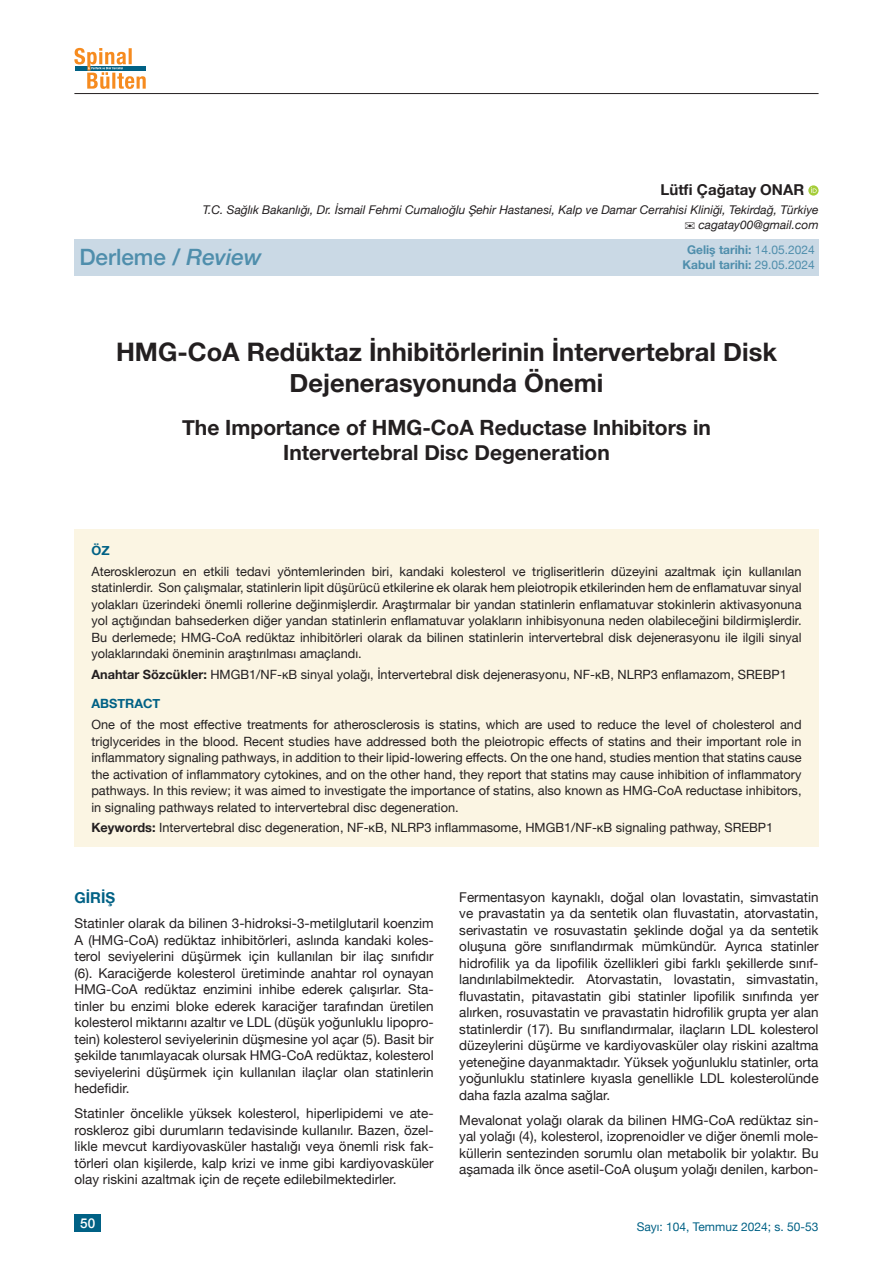
<style>
.page{position:relative;width:893px;height:1263px;background:#fff}
.page>*{position:absolute;margin:0;border:0;box-sizing:border-box;transform-origin:0 0}
.t1{font:700 25.5px/31.5px "Helvetica Neue";color:#231f20;text-align:center}
.t2{font:500 22.5px "Helvetica Neue";color:#4f8eac}
.t3{font:700 21px/25.5px "Helvetica Neue";color:#231f20;text-align:center}
.t4{font:700 15px "Helvetica Neue";color:#231f20}
.t5{font:700 15px "Helvetica Neue";color:#006185}
.t6{font:13.5px/16.5px "Helvetica Neue";color:#231f20;text-align:justify}
.t7{font:500 13.5px "Helvetica Neue";color:#fff}
.t8{font:12.75px/16.5px "Helvetica Neue";color:#231f20;text-align:justify}
.t9{font:700 12.75px "Helvetica Neue";color:#006185}
.t10{font:italic 12px/15px "Helvetica Neue";color:#231f20;text-align:right}
.t11{font:700 12px/15px "Helvetica Neue";color:#4f8eac;text-align:center}
.t12{font:12px "Helvetica Neue";color:#006185}
.s1{font-style:italic}
.s2{font-weight:400}
.s3{font-weight:700}
</style>
<div class="page">
<svg style="left:74px;top:48px;width:72px;height:41px"></svg>
<hr style="left:74px;top:93px;width:745px;height:1px;background:#231f20">
<div style="left:74px;top:1214px;width:27px;height:17px;background:#006185"></div>
<div style="left:74px;top:239px;width:745px;height:37px;background:#cad9e5"></div>
<div style="left:74px;top:529px;width:745px;height:317px;background:#fbf5e3"></div>
<svg style="left:808px;top:185px;width:11px;height:11px"></svg>
<svg style="left:811px;top:187px;width:6px;height:6px"></svg>
<p class="t4" style="left:660px;top:178px;width:145px">Lütfi Çağatay ONAR</p>
<p class="t10" style="left:203px;top:203px;width:617px">T.C. Sağlık Bakanlığı, Dr. İsmail Fehmi Cumalıoğlu Şehir Hastanesi, Kalp ve Damar Cerrahisi Kliniği, Tekirdağ, Türkiye cagatay00@gmail.com</p>
<h2 class="t2" style="left:79px;top:239px;width:184px">Derleme / <span class="s1">Review</span></h2>
<p class="t11" style="left:683px;top:242px;width:134px">Geliş tarihi: <span class="s2">14.05.2024<br></span>Kabul tarihi: <span class="s2">29.05.2024</span></p>
<h1 class="t1" style="left:116px;top:337px;width:662px">HMG-CoA Redüktaz İnhibitörlerinin İntervertebral Disk<br>Dejenerasyonunda Önemi</h1>
<h3 class="t3" style="left:182px;top:415px;width:530px">The Importance of HMG-CoA Reductase Inhibitors in<br>Intervertebral Disc Degeneration</h3>
<p class="t9" style="left:91px;top:541px;width:20px">ÖZ</p>
<p class="t8" style="left:91px;top:564px;width:712px">Aterosklerozun en etkili tedavi yöntemlerinden biri, kandaki kolesterol ve trigliseritlerin düzeyini azaltmak için kullanılan statinlerdir. Son çalışmalar, statinlerin lipit düşürücü etkilerine ek olarak hem pleiotropik etkilerinden hem de enflamatuvar sinyal yolakları üzerindeki önemli rollerine değinmişlerdir. Araştırmalar bir yandan statinlerin enflamatuvar stokinlerin aktivasyonuna yol açtığından bahsederken diğer yandan statinlerin enflamatuvar yolakların inhibisyonuna neden olabileceğini bildirmişlerdir.<br>Bu derlemede; HMG-CoA redüktaz inhibitörleri olarak da bilinen statinlerin intervertebral disk dejenerasyonu ile ilgili sinyal yolaklarındaki öneminin araştırılması amaçlandı.</p>
<p class="t8" style="left:91px;top:667px;width:697px"><span class="s3">Anahtar Sözcükler:</span> HMGB1/NF-κB sinyal yolağı, İntervertebral disk dejenerasyonu, NF-κB, NLRP3 enflamazom, SREBP1</p>
<p class="t9" style="left:91px;top:694px;width:70px">ABSTRACT</p>
<p class="t8" style="left:91px;top:717px;width:712px">One of the most effective treatments for atherosclerosis is statins, which are used to reduce the level of cholesterol and triglycerides in the blood. Recent studies have addressed both the pleiotropic effects of statins and their important role in inflammatory signaling pathways, in addition to their lipid-lowering effects. On the one hand, studies mention that statins cause the activation of inflammatory cytokines, and on the other hand, they report that statins may cause inhibition of inflammatory pathways. In this review; it was aimed to investigate the importance of statins, also known as HMG-CoA reductase inhibitors, in signaling pathways related to intervertebral disc degeneration.</p>
<p class="t8" style="left:91px;top:820px;width:683px"><span class="s3">Keywords:</span> Intervertebral disc degeneration, NF-κB, NLRP3 inflammasome, HMGB1/NF-κB signaling pathway, SREBP1</p>
<p class="t5" style="left:74px;top:886px;width:42px">GİRİŞ</p>
<p class="t6" style="left:74px;top:916px;width:361px">Statinler olarak da bilinen 3-hidroksi-3-metilglutaril koenzim A (HMG-CoA) redüktaz inhibitörleri, aslında kandaki koles&shy;terol seviyelerini düşürmek için kullanılan bir ilaç sınıfıdır (6). Karaciğerde kolesterol üretiminde anahtar rol oynayan HMG-CoA redüktaz enzimini inhibe ederek çalışırlar. Sta&shy;tinler bu enzimi bloke ederek karaciğer tarafından üretilen kolesterol miktarını azaltır ve LDL (düşük yoğunluklu lipopro&shy;tein) kolesterol seviyelerinin düşmesine yol açar (5). Basit bir şekilde tanımlayacak olursak HMG-CoA redüktaz, kolesterol seviyelerini düşürmek için kullanılan ilaçlar olan statinlerin hedefidir.</p>
<p class="t6" style="left:74px;top:1106px;width:361px">Statinler öncelikle yüksek kolesterol, hiperlipidemi ve ate&shy;roskleroz gibi durumların tedavisinde kullanılır. Bazen, özel&shy;likle mevcut kardiyovasküler hastalığı veya önemli risk fak&shy;törleri olan kişilerde, kalp krizi ve inme gibi kardiyovasküler olay riskini azaltmak için de reçete edilebilmektedirler.</p>
<p class="t6" style="left:459px;top:889px;width:361px">Fermentasyon kaynaklı, doğal olan lovastatin, simvastatin ve pravastatin ya da sentetik olan fluvastatin, atorvastatin, serivastatin ve rosuvastatin şeklinde doğal ya da sentetik oluşuna göre sınıflandırmak mümkündür. Ayrıca statinler hidrofilik ya da lipofilik özellikleri gibi farklı şekillerde sınıf&shy;landırılabilmektedir. Atorvastatin, lovastatin, simvastatin, fluvastatin, pitavastatin gibi statinler lipofilik sınıfında yer alırken, rosuvastatin ve pravastatin hidrofilik grupta yer alan statinlerdir (17). Bu sınıflandırmalar, ilaçların LDL kolesterol düzeylerini düşürme ve kardiyovasküler olay riskini azaltma yeteneğine dayanmaktadır. Yüksek yoğunluklu statinler, orta yoğunluklu statinlere kıyasla genellikle LDL kolesterolünde daha fazla azalma sağlar.</p>
<p class="t6" style="left:459px;top:1112px;width:361px">Mevalonat yolağı olarak da bilinen HMG-CoA redüktaz sin&shy;yal yolağı (4), kolesterol, izoprenoidler ve diğer önemli mole&shy;küllerin sentezinden sorumlu olan metabolik bir yolaktır. Bu aşamada ilk önce asetil-CoA oluşum yolağı denilen, karbon-</p>
<p class="t7" style="left:80px;top:1212px;width:17px">50</p>
<p class="t12" style="left:637px;top:1218px;width:183px">Sayı: 104, Temmuz 2024; s. 50-53</p>
</div>
